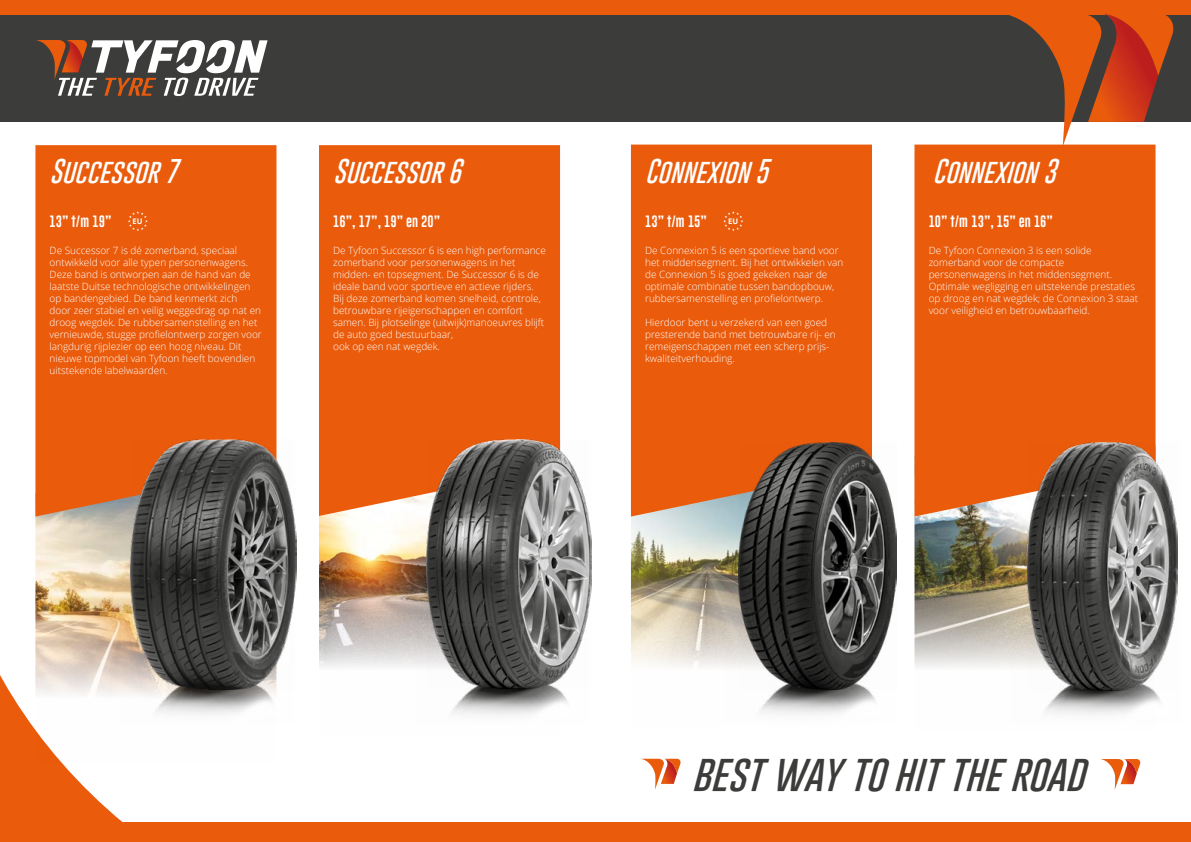
<style>
.page{position:relative;width:1191px;height:842px;background:#fff}
.page>*{position:absolute;margin:0;border:0;box-sizing:border-box;transform-origin:0 0}
.t1{font:italic 100 38px "Gobold";color:#3c3c3b}
.t2{font:italic 100 25px "Gobold";color:#fff}
.t3{font:12px "Gobold Lowplus";color:#fff}
.t4{font:300 10px/12px "Open Sans";color:#fff}
.t5{font:700 7.6px "Open Sans";color:#fff}
</style>
<div class="page">
<div style="left:0;top:14px;width:1191px;height:108px;background:#3c3c3b"></div>
<div style="left:0;top:0;width:1191px;height:14px;background:#ea5b0b"></div>
<svg style="left:36px;top:40px;width:231px;height:56px"></svg>
<svg style="left:1100px;top:759px;width:40px;height:31px"></svg>
<svg style="left:642px;top:759px;width:38px;height:31px"></svg>
<svg style="left:1000px;top:13px;width:173px;height:134px"></svg>
<svg style="left:0;top:675px;width:123px;height:147px;fill:#ea5b0b"></svg>
<img style="left:631px;top:516px;width:241px;height:199px">
<div style="left:631px;top:145px;width:241px;height:371px;background:#ea5b0b"></div>
<img style="left:738px;top:442px;width:158px;height:247px">
<img style="left:914px;top:516px;width:241px;height:199px">
<div style="left:914px;top:145px;width:241px;height:371px;background:#ea5b0b"></div>
<img style="left:1027px;top:442px;width:150px;height:249px">
<svg style="left:723px;top:211px;width:20px;height:20px"></svg>
<div style="left:0;top:822px;width:1191px;height:20px;background:#ea5b0b"></div>
<img style="left:319px;top:516px;width:241px;height:200px">
<div style="left:319px;top:145px;width:241px;height:371px;background:#ea5b0b"></div>
<img style="left:426px;top:439px;width:165px;height:250px">
<img style="left:35px;top:516px;width:241px;height:247px">
<div style="left:35px;top:145px;width:241px;height:371px;background:#ea5b0b"></div>
<img style="left:130px;top:439px;width:167px;height:250px">
<svg style="left:128px;top:211px;width:20px;height:20px"></svg>
<h2 class="t2" style="left:645px;top:155px;width:124px">CONNEXION 5</h2>
<p class="t3" style="left:645px;top:214px;width:63px">13” T/M 15”</p>
<p class="t4" style="left:645px;top:244px;width:200px">De Connexion 5 is een sportieve band voor het middensegment. Bij het ontwikkelen van de Connexion 5 is goed gekeken naar de optimale combinatie tussen bandopbouw, rubbersamenstelling en profielontwerp.</p>
<p class="t4" style="left:645px;top:316px;width:192px">Hierdoor bent u verzekerd van een goed presterende band met betrouwbare rij- en remeigenschappen met een scherp prijs&shy;kwaliteitverhouding.</p>
<h2 class="t2" style="left:50px;top:155px;width:129px">SUCCESSOR 7</h2>
<h2 class="t2" style="left:333px;top:155px;width:129px">SUCCESSOR 6</h2>
<p class="t3" style="left:50px;top:214px;width:63px">13” T/M 19”</p>
<p class="t4" style="left:50px;top:244px;width:214px">De Successor 7 is dé zomerband, speciaal ontwikkeld voor alle typen personenwagens.<br>Deze band is ontworpen aan de hand van de laatste Duitse technologische ontwikkelingen op bandengebied. De band kenmerkt zich<br>door zeer stabiel en veilig weggedrag op nat en droog wegdek. De rubbersamenstelling en het vernieuwde, stugge profielontwerp zorgen voor langdurig rijplezier op een hoog niveau. Dit nieuwe topmodel van Tyfoon heeft bovendien uitstekende labelwaarden.</p>
<p class="t3" style="left:333px;top:214px;width:108px">16”, 17”, 19” EN 20”</p>
<p class="t5" style="left:728px;top:216px;width:12px">EU</p>
<p class="t4" style="left:333px;top:244px;width:214px">De Tyfoon Successor 6 is een high performance zomerband voor personenwagens in het midden- en topsegment. De Successor 6 is de ideale band voor sportieve en actieve rijders.<br>Bij deze zomerband komen snelheid, controle, betrouwbare rijeigenschappen en comfort samen. Bij plotselinge (uitwijk)manoeuvres blijft de auto goed bestuurbaar,<br>ook op een nat wegdek.</p>
<p class="t5" style="left:133px;top:216px;width:12px">EU</p>
<h2 class="t2" style="left:933px;top:155px;width:124px">CONNEXION 3</h2>
<p class="t3" style="left:928px;top:214px;width:126px">10” T/M 13”, 15” EN 16”</p>
<p class="t4" style="left:928px;top:244px;width:211px">De Tyfoon Connexion 3 is een solide zomerband voor de compacte personenwagens in het middensegment.<br>Optimale wegligging en uitstekende prestaties op droog en nat wegdek; de Connexion 3 staat voor veiligheid en betrouwbaarheid.</p>
<h1 class="t1" style="left:691px;top:748px;width:394px">BEST WAY TO HIT THE ROAD</h1>
</div>
